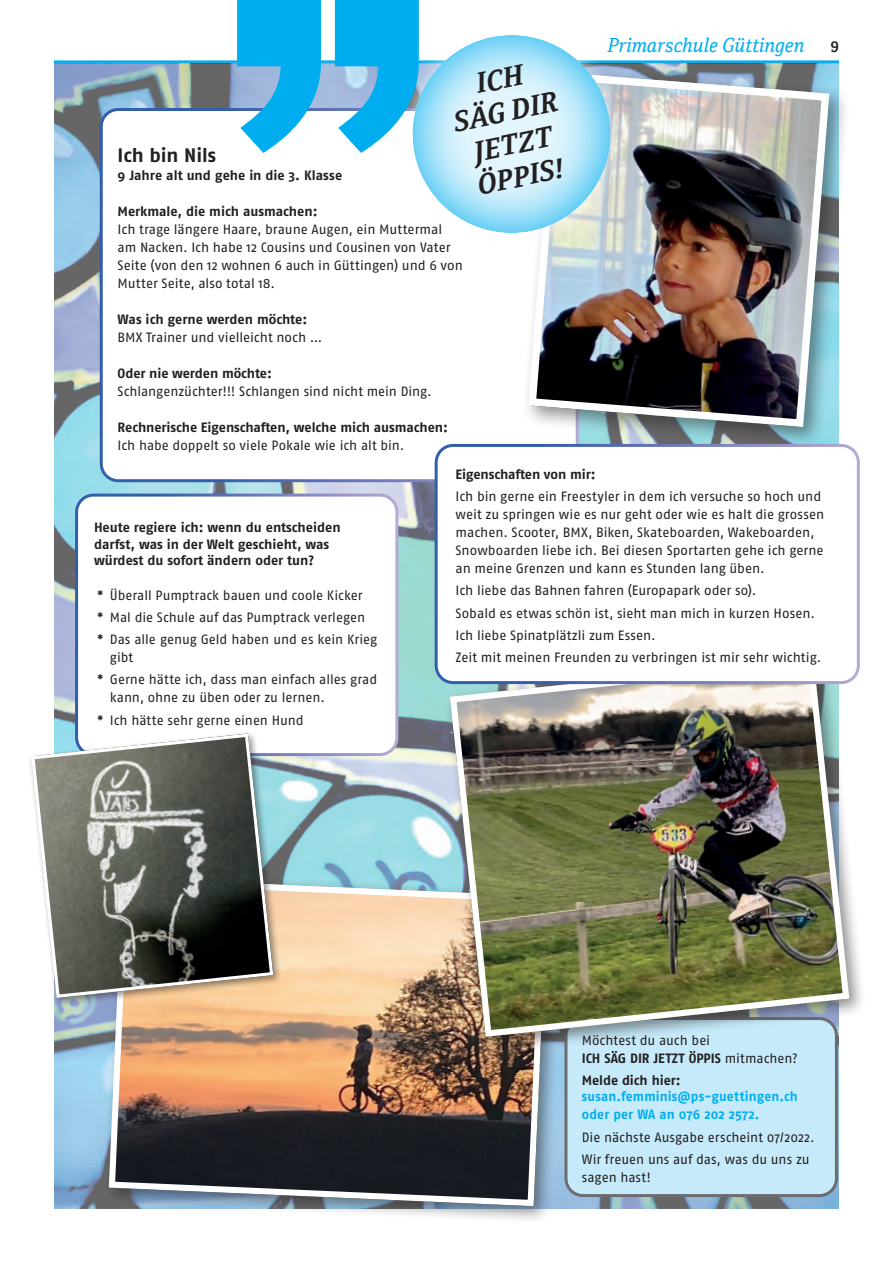
<style>
.page{position:relative;width:893px;height:1263px;background:#fff}
.page>*{position:absolute;margin:0;border:0;box-sizing:border-box;transform-origin:0 0}
.t1{font:italic 700 27.6px/33.2px "Cordale";color:#231f20;text-align:center}
.t2{font:italic 19.5px "Cordale";color:#00aeef}
.t3{font:700 19.5px "Fago OT";color:#231f20}
.t4{font:700 15px "Cordale";color:#231f20}
.t5{font:13.5px/18px "Fago OT";letter-spacing:-.005em;color:#231f20}
.t6{font:700 13.5px/16.5px "Fago OT";letter-spacing:-.005em;color:#231f20}
.t7{font:700 13.5px/18px "Fago OT";letter-spacing:.015em;color:#00aeef;scale:.96 1}
.s1{font-weight:500}
.s2{font-weight:700}
</style>
<div class="page">
<hr style="left:54px;top:60px;width:785px;height:3px;background:#00aeef">
<img style="left:54px;top:63px;width:785px;height:1146px">
<div style="left:566px;top:1018px;width:270px;height:177px;background:#c6eafa;border-radius:17px"></div>
<div style="left:564px;top:1017px;width:274px;height:180px;border:3px solid #6c6d70;border-radius:17px"></div>
<div style="left:101px;top:110px;width:476px;height:371px;background:#fff;border-radius:17px"></div>
<div style="left:102px;top:871px;width:463px;height:353px;background:#231f20;opacity:.5"></div>
<img style="left:106px;top:875px;width:444px;height:334px">
<div style="left:443px;top:652px;width:424px;height:403px;background:#231f20;opacity:.5"></div>
<img style="left:450px;top:684px;width:397px;height:353px">
<div style="left:450px;top:659px;width:399px;height:377px;border:6px solid #fff;border-radius:36px"></div>
<div style="left:521px;top:64px;width:330px;height:385px;background:#231f20;opacity:.5"></div>
<img style="left:524px;top:68px;width:309px;height:363px">
<svg style="left:521px;top:60px;width:131px;height:215px;background:#b3bfc7"></svg>
<svg style="left:414px;top:35px;width:217px;height:218px"></svg>
<div style="left:77px;top:495px;width:320px;height:260px;background:#fff;border-radius:17px"></div>
<div style="left:75px;top:494px;width:323px;height:262px;border:3px solid #fff;border-radius:17px"></div>
<div style="left:436px;top:445px;width:422px;height:237px;background:#fff;border-radius:17px"></div>
<div style="left:435px;top:444px;width:425px;height:240px;border:3px solid #fff;border-radius:17px"></div>
<div style="left:28px;top:730px;width:254px;height:277px;background:#231f20;opacity:.5"></div>
<svg style="left:30px;top:732px;width:245px;height:267px;background:#787b74"></svg>
<svg style="left:335px;top:0;width:84px;height:153px"></svg>
<svg style="left:237px;top:0;width:84px;height:153px"></svg>
<h1 class="t1" style="left:443px;top:74px;width:109px;rotate:-12deg">ICH<br>SÄG DIR<br>JETZT<br>ÖPPIS!</h1>
<h2 class="t3" style="left:118px;top:143px;width:100px">Ich bin Nils</h2>
<p class="t6" style="left:118px;top:167px;width:226px">9 Jahre alt und gehe in die 3. Klasse</p>
<p class="t6" style="left:118px;top:203px;width:202px">Merkmale, die mich ausmachen:</p>
<p class="t5" style="left:118px;top:220px;width:347px">Ich trage längere Haare, braune Augen, ein Muttermal am Nacken. Ich habe 12 Cousins und Cousinen von Vater Seite (von den 12 wohnen 6 auch in Güttingen) und 6 von Mutter Seite, also total 18.</p>
<p class="t6" style="left:118px;top:311px;width:191px">Was ich gerne werden möchte:</p>
<p class="t5" style="left:118px;top:328px;width:206px">BMX Trainer und vielleicht noch …</p>
<p class="t6" style="left:118px;top:365px;width:156px">Oder nie werden möchte:</p>
<p class="t5" style="left:118px;top:382px;width:316px">Schlangenzüchter!!! Schlangen sind nicht mein Ding.</p>
<p class="t6" style="left:118px;top:419px;width:332px">Rechnerische Eigenschaften, welche mich ausmachen:</p>
<p class="t5" style="left:118px;top:436px;width:288px">Ich habe doppelt so viele Pokale wie ich alt bin.</p>
<h2 class="t2" style="left:607px;top:34px;width:199px">Primarschule Güttingen</h2>
<p class="t4" style="left:831px;top:38px;width:10px">9</p>
<p class="t6" style="left:94px;top:519px;width:248px">Heute regiere ich: wenn du entscheiden darfst, was in der Welt geschieht, was würdest du sofort ändern oder tun?</p>
<p class="t5" style="left:97px;top:584px;width:282px;line-height:22.2px"><span class="s1">*</span> Überall Pumptrack bauen und coole Kicker<br><span class="s1">*</span> Mal die Schule auf das Pumptrack verlegen<br><span class="s1">*</span> Das alle genug Geld haben und es kein Krieg</p>
<p class="t5" style="left:97px;top:646px;width:282px;line-height:22.2px;text-indent:13px">gibt<br><span class="s1">*</span> Gerne hätte ich, dass man einfach alles grad</p>
<p class="t5" style="left:97px;top:687px;width:229px;line-height:22.2px;text-indent:13px">kann, ohne zu üben oder zu lernen. <span class="s1">*</span> Ich hätte sehr gerne einen Hund</p>
<p class="t6" style="left:456px;top:466px;width:141px">Eigenschaften von mir:</p>
<p class="t5" style="left:456px;top:487px;width:370px">Ich bin gerne ein Freestyler in dem ich versuche so hoch und weit zu springen wie es nur geht oder wie es halt die grossen machen. Scooter, BMX, Biken, Skateboarden, Wakeboarden, Snowboarden liebe ich. Bei diesen Sportarten gehe ich gerne an meine Grenzen und kann es Stunden lang üben.</p>
<p class="t5" style="left:456px;top:580px;width:367px;line-height:22.2px">Ich liebe das Bahnen fahren (Europapark oder so).<br>Sobald es etwas schön ist, sieht man mich in kurzen Hosen.<br>Ich liebe Spinatplätzli zum Essen.<br>Zeit mit meinen Freunden zu verbringen ist mir sehr wichtig.</p>
<p class="t5" style="left:582px;top:1031px;width:217px">Möchtest du auch bei<br><span class="s2">ICH SÄG DIR JETZT ÖPPIS</span> mitmachen?</p>
<p class="t6" style="left:582px;top:1072px;width:100px">Melde dich hier:</p>
<p class="t7" style="left:582px;top:1088px;width:226px">susan.femminis@ps-guettingen.ch oder per WA an 076 202 2572.</p>
<p class="t5" style="left:582px;top:1126px;width:234px;line-height:22.2px">Die nächste Ausgabe erscheint 07/2022.<br>Wir freuen uns auf das, was du uns zu</p>
<p class="t5" style="left:582px;top:1168px;width:71px">sagen hast!</p>
</div>
